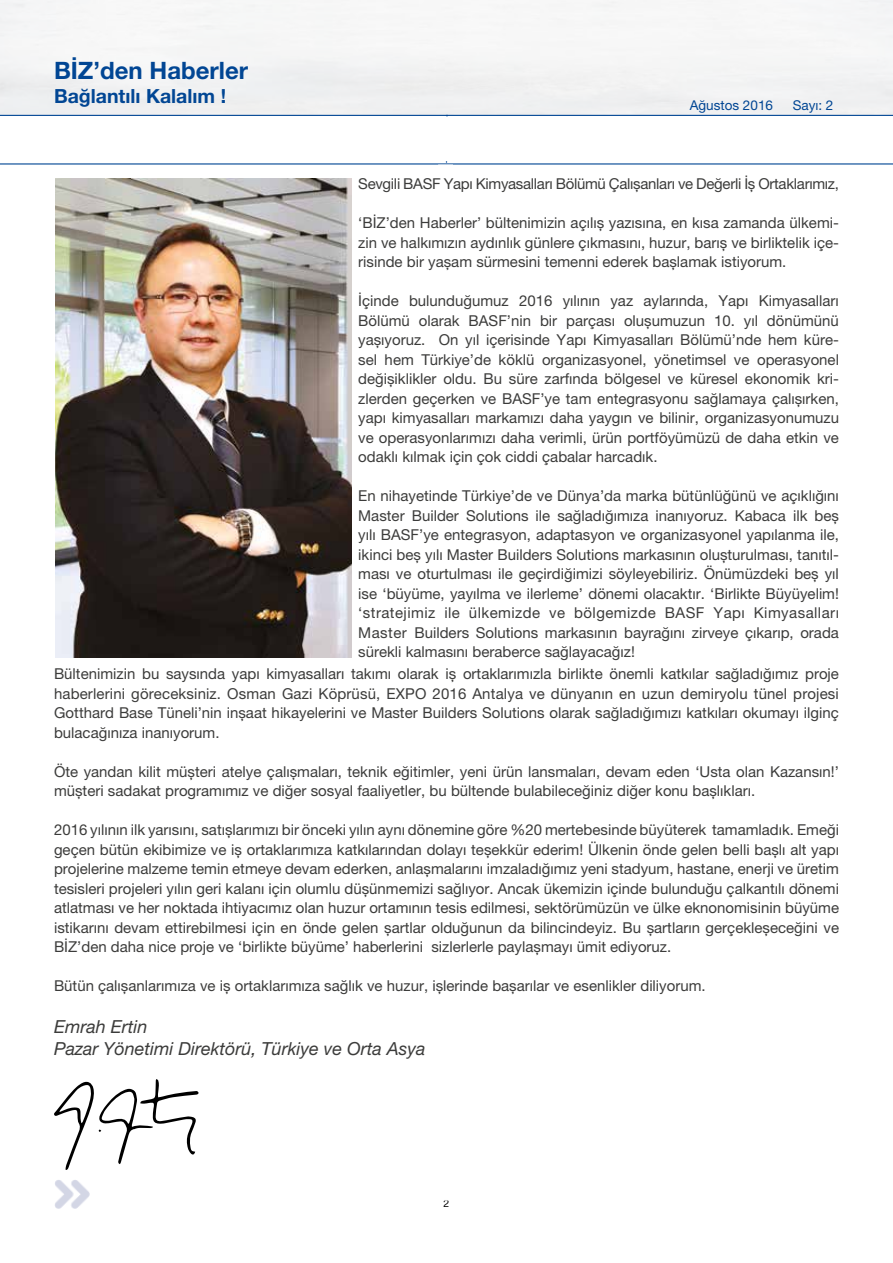
<style>
.page{position:relative;width:893px;height:1263px;background:#fff}
.page>*{position:absolute;margin:0;border:0;box-sizing:border-box;transform-origin:0 0}
.t1{font:700 24px "Helvetica Neue LT Pro";color:#014694}
.t2{font:700 19.5px "Helvetica Neue LT Pro";color:#014694}
.t3{font:italic 18px/21.6px "Helvetica Neue LT Pro";color:#3c3c3b}
.t4{font:15px/19.5px "Helvetica Neue LT Pro";color:#3c3c3b;text-align:justify}
.t5{font:15px "Helvetica Neue LT Pro";letter-spacing:-.02em;color:#3c3c3b}
.t6{font:13.5px "Helvetica Neue LT Pro";color:#014694}
.t7{font:10.5px "Helvetica Neue LT Pro";color:#000}
</style>
<div class="page">
<img style="left:55px;top:1180px;width:35px;height:29px">
<hr style="left:0;top:115px;width:893px;height:1px;background:#014694">
<hr style="left:0;top:163px;width:893px;height:2px;background:#014694">
<img style="left:56px;top:179px;width:296px;height:478px">
<svg style="left:54px;top:1079px;width:145px;height:91px"></svg>
<h1 class="t1" style="left:54px;top:56px;width:196px">BİZ’den Haberler</h1>
<h2 class="t2" style="left:54px;top:83px;width:174px">Bağlantılı Kalalım !</h2>
<p class="t6" style="left:690px;top:98px;width:85px">Ağustos 2016</p>
<p class="t6" style="left:793px;top:98px;width:42px">Sayı: 2</p>
<p class="t5" style="left:358px;top:175px;width:482px">Sevgili BASF Yapı Kimyasalları Bölümü Çalışanları ve Değerli İş Ortaklarımız,</p>
<p class="t4" style="left:358px;top:213px;width:482px">‘BİZ’den Haberler’ bültenimizin açılış yazısına, en kısa zamanda ülkemi&shy;zin ve halkımızın aydınlık günlere çıkmasını, huzur, barış ve birliktelik içe&shy;risinde bir yaşam sürmesini temenni ederek başlamak istiyorum.</p>
<p class="t4" style="left:358px;top:291px;width:482px">İçinde bulunduğumuz 2016 yılının yaz aylarında, Yapı Kimyasalları Bölümü olarak BASF’nin bir parçası oluşumuzun 10. yıl dönümünü yaşıyoruz. On yıl içerisinde Yapı Kimyasalları Bölümü’nde hem küre&shy;sel hem Türkiye’de köklü organizasyonel, yönetimsel ve operasyonel değişiklikler oldu. Bu süre zarfında bölgesel ve küresel ekonomik kri&shy;zlerden geçerken ve BASF’ye tam entegrasyonu sağlamaya çalışırken, yapı kimyasalları markamızı daha yaygın ve bilinir, organizasyonumuzu ve operasyonlarımızı daha verimli, ürün portföyümüzü de daha etkin ve odaklı kılmak için çok ciddi çabalar harcadık.</p>
<p class="t4" style="left:358px;top:486px;width:482px">En nihayetinde Türkiye’de ve Dünya’da marka bütünlüğünü ve açıklığını Master Builder Solutions ile sağladığımıza inanıyoruz. Kabaca ilk beş yılı BASF’ye entegrasyon, adaptasyon ve organizasyonel yapılanma ile, ikinci beş yılı Master Builders Solutions markasının oluşturulması, tanıtıl&shy;ması ve oturtulması ile geçirdiğimizi söyleyebiliriz. Önümüzdeki beş yıl ise ‘büyüme, yayılma ve ilerleme’ dönemi olacaktır. ‘Birlikte Büyüyelim! ‘stratejimiz ile ülkemizde ve bölgemizde BASF Yapı Kimyasalları Master Builders Solutions markasının bayrağını zirveye çıkarıp, orada sürekli kalmasını beraberce sağlayacağız!</p>
<p class="t4" style="left:54px;top:664px;width:786px">Bültenimizin bu saysında yapı kimyasalları takımı olarak iş ortaklarımızla birlikte önemli katkılar sağladığımız proje haberlerini göreceksiniz. Osman Gazi Köprüsü, EXPO 2016 Antalya ve dünyanın en uzun demiryolu tünel projesi Gotthard Base Tüneli’nin inşaat hikayelerini ve Master Builders Solutions olarak sağladığımızı katkıları okumayı ilginç bulacağınıza inanıyorum.</p>
<p class="t4" style="left:54px;top:762px;width:786px">Öte yandan kilit müşteri atelye çalışmaları, teknik eğitimler, yeni ürün lansmaları, devam eden ‘Usta olan Kazansın!’ müşteri sadakat programımız ve diğer sosyal faaliyetler, bu bültende bulabileceğiniz diğer konu başlıkları.</p>
<p class="t4" style="left:54px;top:820px;width:786px">2016 yılının ilk yarısını, satışlarımızı bir önceki yılın aynı dönemine göre %20 mertebesinde büyüterek tamamladık. Emeği geçen bütün ekibimize ve iş ortaklarımıza katkılarından dolayı teşekkür ederim! Ülkenin önde gelen belli başlı alt yapı projelerine malzeme temin etmeye devam ederken, anlaşmalarını imzaladığımız yeni stadyum, hastane, enerji ve üretim tesisleri projeleri yılın geri kalanı için olumlu düşünmemizi sağlıyor. Ancak ükemizin içinde bulunduğu çalkantılı dönemi atlatması ve her noktada ihtiyacımız olan huzur ortamının tesis edilmesi, sektörümüzün ve ülke eknonomisinin büyüme istikarını devam ettirebilmesi için en önde gelen şartlar olduğunun da bilincindeyiz. Bu şartların gerçekleşeceğini ve BİZ’den daha nice proje ve ‘birlikte büyüme’ haberlerini sizlerlerle paylaşmayı ümit ediyoruz.</p>
<p class="t4" style="left:54px;top:976px;width:653px">Bütün çalışanlarımıza ve iş ortaklarımıza sağlık ve huzur, işlerinde başarılar ve esenlikler diliyorum.</p>
<p class="t3" style="left:54px;top:1016px;width:373px">Emrah Ertin<br>Pazar Yönetimi Direktörü, Türkiye ve Orta Asya</p>
<p class="t7" style="left:444px;top:1197px;width:7px">2</p>
</div>
